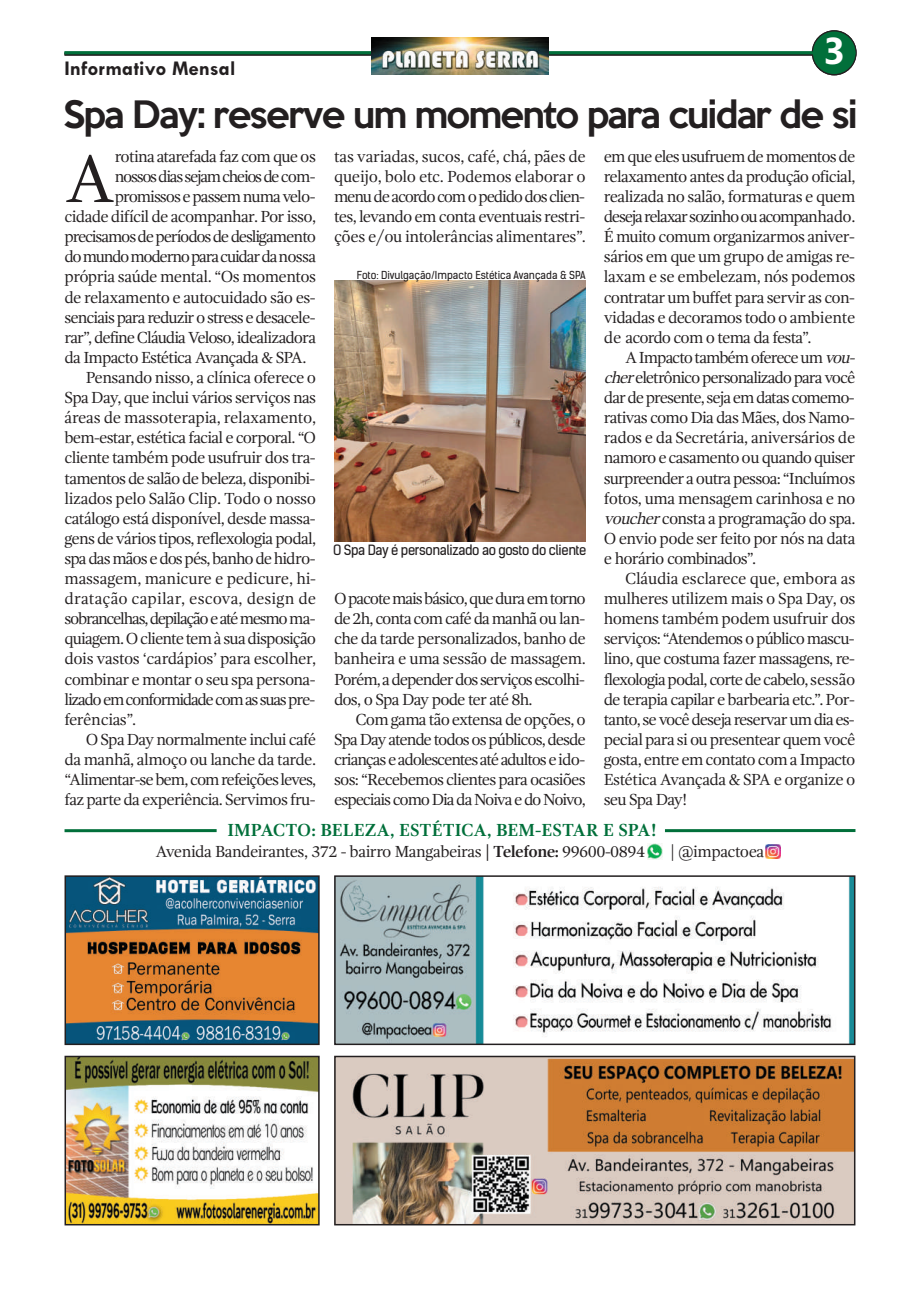
<style>
.page{position:relative;width:920px;height:1290px;background:#fff}
.page>*{position:absolute;margin:0;border:0;box-sizing:border-box;transform-origin:0 0}
.t1{font:69px "Gandhi Serif";color:#231f20}
.t2{font:700 37.5px "Ebrima";color:#fff}
.t3{font:500 34.5px "Keep Calm";letter-spacing:-.045em;color:#231f20}
.t4{font:700 21px "Tw Cen";color:#231f20}
.t5{font:700 18px "Gandhi Serif";color:#016f3a}
.t6{font:16.5px/20.1px "Gandhi Serif";letter-spacing:-.05em;color:#231f20;text-align:justify}
.t7{font:16.5px "Gandhi Serif";letter-spacing:-.03em;color:#231f20}
.t8{font:16.5px "Gandhi Serif";letter-spacing:-.075em;color:#231f20}
.t9{font:16.5px "Gandhi Serif";letter-spacing:-.015em;color:#231f20}
.t10{font:16.5px "Gandhi Serif";letter-spacing:-.07em;color:#231f20}
.t11{font:16.5px "Gandhi Serif";letter-spacing:-.02em;color:#231f20}
.t12{font:16.5px "Gandhi Serif";letter-spacing:-.025em;color:#231f20}
.t13{font:16.5px "Gandhi Serif";letter-spacing:.005em;color:#231f20}
.t14{font:16.5px "Gandhi Serif";letter-spacing:-.08em;color:#231f20}
.t15{font:13.5px "Kelson Sans";letter-spacing:-.03em;color:#231f20}
.t16{font:10.5px "Kelson Sans";color:#231f20}
.s1{font-style:italic}
.s2{font-weight:700}
</style>
<div class="page">
<svg style="left:812px;top:30px;width:45px;height:45px"></svg>
<hr style="left:65px;top:53px;width:790px;height:3px;background:#231f20">
<hr style="left:65px;top:51px;width:790px;height:3px;background:#016f3a">
<div style="left:813px;top:32px;width:42px;height:42px;background:#016f3a;border-radius:50%"></div>
<img style="left:372px;top:37px;width:176px;height:38px">
<img style="left:334px;top:280px;width:252px;height:261px">
<img style="left:647px;top:844px;width:16px;height:15px">
<img style="left:68px;top:878px;width:249px;height:164px">
<div style="left:65px;top:875px;width:255px;height:170px;border:2px solid #231f20"></div>
<hr style="left:65px;top:829px;width:152px;height:3px;background:#016f3a">
<img style="left:766px;top:844px;width:14px;height:15px">
<hr style="left:665px;top:829px;width:190px;height:3px;background:#016f3a">
<img style="left:68px;top:1059px;width:249px;height:163px">
<div style="left:65px;top:1056px;width:255px;height:169px;border:2px solid #231f20"></div>
<img style="left:337px;top:878px;width:515px;height:164px">
<div style="left:334px;top:875px;width:521px;height:170px;border:2px solid #231f20"></div>
<img style="left:337px;top:1059px;width:515px;height:163px">
<div style="left:334px;top:1056px;width:521px;height:169px;border:2px solid #231f20"></div>
<h2 class="t2" style="left:824px;top:29px;width:23px">3</h2>
<h3 class="t3" style="left:63px;top:85px;width:796px">Spa Day: reserve um momento para cuidar de si</h3>
<h1 class="t1" style="left:65px;top:151px;width:53px">A</h1>
<p class="t6" style="left:115px;top:148px;width:203px">rotina atarefada faz com que os</p>
<p class="t4" style="left:65px;top:55px;width:172px">Informativo Mensal</p>
<p class="t6" style="left:334px;top:148px;width:253px">tas variadas, sucos, café, chá, pães de queijo, bolo etc. Podemos elaborar o menu de acordo com o pedido dos clien&shy;tes, levando em conta eventuais restri&shy;ções e/ou intolerâncias alimentares”.</p>
<p class="t6" style="left:604px;top:148px;width:253px">em que eles usufruem de momentos de relaxamento antes da produção oficial, realizada no salão, formaturas e quem desejarelaxarsozinhoouacompanhado.<br>É muito comum organizarmos aniver&shy;sários em que um grupo de amigas re&shy;laxam e se embelezam, nós podemos contratar um buffet para servir as con&shy;vidadas e decoramos todo o ambiente de acordo com o tema da festa”.</p>
<p class="t6" style="left:604px;top:349px;width:256px;text-align:left;text-indent:21px">A Impacto também oferece um <span class="s1">vou&shy;cher</span>eletrônico personalizado para você dar de presente, seja em datas comemo&shy;rativas como Dia das Mães, dos Namo&shy;rados e da Secretária, aniversários de namoro e casamento ou quando quiser surpreender a outra pessoa: “Incluímos fotos, uma mensagem carinhosa e no <span class="s1">voucher</span>consta a programação do spa.<br>O envio pode ser feito por nós na data e horário combinados”.</p>
<p class="t6" style="left:604px;top:570px;width:253px;text-indent:21px">Cláudia esclarece que, embora as mulheres utilizem mais o Spa Day, os homens também podem usufruir dos serviços: “Atendemos o público mascu&shy;lino, que costuma fazer massagens, re&shy;flexologia podal, corte de cabelo, sessão de terapia capilar e barbearia etc.”. Por&shy;tanto, se você deseja reservar um dia es&shy;pecial para si ou presentear quem você gosta, entre em contato com a Impacto Estética Avançada &amp; SPA e organize o seu Spa Day!</p>
<p class="t14" style="left:115px;top:170px;width:202px">nossosdiassejamcheiosdecom-</p>
<p class="t6" style="left:115px;top:188px;width:202px">promissos e passem numa velo-</p>
<p class="t6" style="left:65px;top:208px;width:253px">cidade difícil de acompanhar. Por isso,</p>
<p class="t10" style="left:65px;top:230px;width:253px">precisamosdeperíodosdedesligamento</p>
<p class="t8" style="left:65px;top:250px;width:253px">domundomodernoparacuidardanossa</p>
<p class="t6" style="left:65px;top:268px;width:253px">própria saúde mental. “Os momentos</p>
<p class="t6" style="left:65px;top:288px;width:253px">de relaxamento e autocuidado são es-</p>
<p class="t6" style="left:65px;top:308px;width:253px">senciais para reduzir o stress e desacele-</p>
<p class="t6" style="left:65px;top:328px;width:253px">rar”, define Cláudia Veloso, idealizadora</p>
<p class="t6" style="left:65px;top:349px;width:243px">da Impacto Estética Avançada &amp; SPA.</p>
<p class="t7" style="left:86px;top:371px;width:232px">Pensando nisso, a clínica oferece o</p>
<p class="t6" style="left:65px;top:389px;width:253px">Spa Day, que inclui vários serviços nas</p>
<p class="t9" style="left:65px;top:411px;width:253px">áreas de massoterapia, relaxamento,</p>
<p class="t6" style="left:65px;top:429px;width:253px">bem-estar, estética facial e corporal. “O</p>
<p class="t6" style="left:65px;top:449px;width:253px">cliente também pode usufruir dos tra-</p>
<p class="t6" style="left:65px;top:469px;width:252px">tamentos de salão de beleza, disponibi-</p>
<p class="t12" style="left:65px;top:491px;width:253px">lizados pelo Salão Clip. Todo o nosso</p>
<p class="t6" style="left:65px;top:509px;width:253px">catálogo está disponível, desde massa-</p>
<p class="t6" style="left:65px;top:530px;width:253px">gens de vários tipos, reflexologia podal,</p>
<p class="t6" style="left:65px;top:550px;width:253px">spa das mãos e dos pés, banho de hidro-</p>
<p class="t9" style="left:65px;top:572px;width:253px">massagem, manicure e pedicure, hi-</p>
<p class="t13" style="left:65px;top:592px;width:253px">dratação capilar, escova, design de</p>
<p class="t8" style="left:65px;top:612px;width:253px">sobrancelhas,depilaçãoeatémesmoma-</p>
<p class="t6" style="left:65px;top:630px;width:253px">quiagem. O cliente tem à sua disposição</p>
<p class="t11" style="left:65px;top:652px;width:253px">dois vastos ‘cardápios’ para escolher,</p>
<p class="t6" style="left:65px;top:670px;width:252px">combinar e montar o seu spa persona-</p>
<p class="t8" style="left:65px;top:692px;width:252px">lizadoemconformidadecomassuaspre-</p>
<p class="t7" style="left:65px;top:713px;width:73px">ferências”.</p>
<p class="t6" style="left:86px;top:731px;width:232px">O Spa Day normalmente inclui café</p>
<p class="t6" style="left:65px;top:751px;width:253px">da manhã, almoço ou lanche da tarde.</p>
<p class="t6" style="left:65px;top:771px;width:253px">“Alimentar-se bem, com refeições leves,</p>
<p class="t6" style="left:65px;top:791px;width:252px">faz parte da experiência. Servimos fru-</p>
<p class="t16" style="left:357px;top:271px;width:230px">Foto: Divulgação/Impacto Estética Avançada &amp; SPA</p>
<p class="t15" style="left:333px;top:545px;width:255px">O Spa Day é personalizado ao gosto do cliente</p>
<p class="t6" style="left:334px;top:590px;width:253px">Opacotemaisbásico,queduraemtorno de 2h, conta com café da manhã ou lan&shy;che da tarde personalizados, banho de banheira e uma sessão de massagem.<br>Porém,adependerdosserviços escolhi&shy;dos, o Spa Day pode ter até 8h.</p>
<p class="t6" style="left:334px;top:710px;width:253px;text-indent:21px">Com gama tão extensa de opções, o Spa Day atende todos os públicos, desde crianças e adolescentes até adultos e ido&shy;sos: “Recebemos clientes para ocasiões especiais como Dia da Noiva e do Noivo,</p>
<p class="t5" style="left:227px;top:822px;width:431px">IMPACTO: BELEZA, ESTÉTICA, BEM-ESTAR E SPA!</p>
<p class="t7" style="left:156px;top:845px;width:491px">Avenida Bandeirantes, 372 - bairro Mangabeiras <span class="s2">| Telefone:</span> 99600-0894</p>
<p class="t7" style="left:670px;top:845px;width:96px">| @impactoea</p>
</div>
